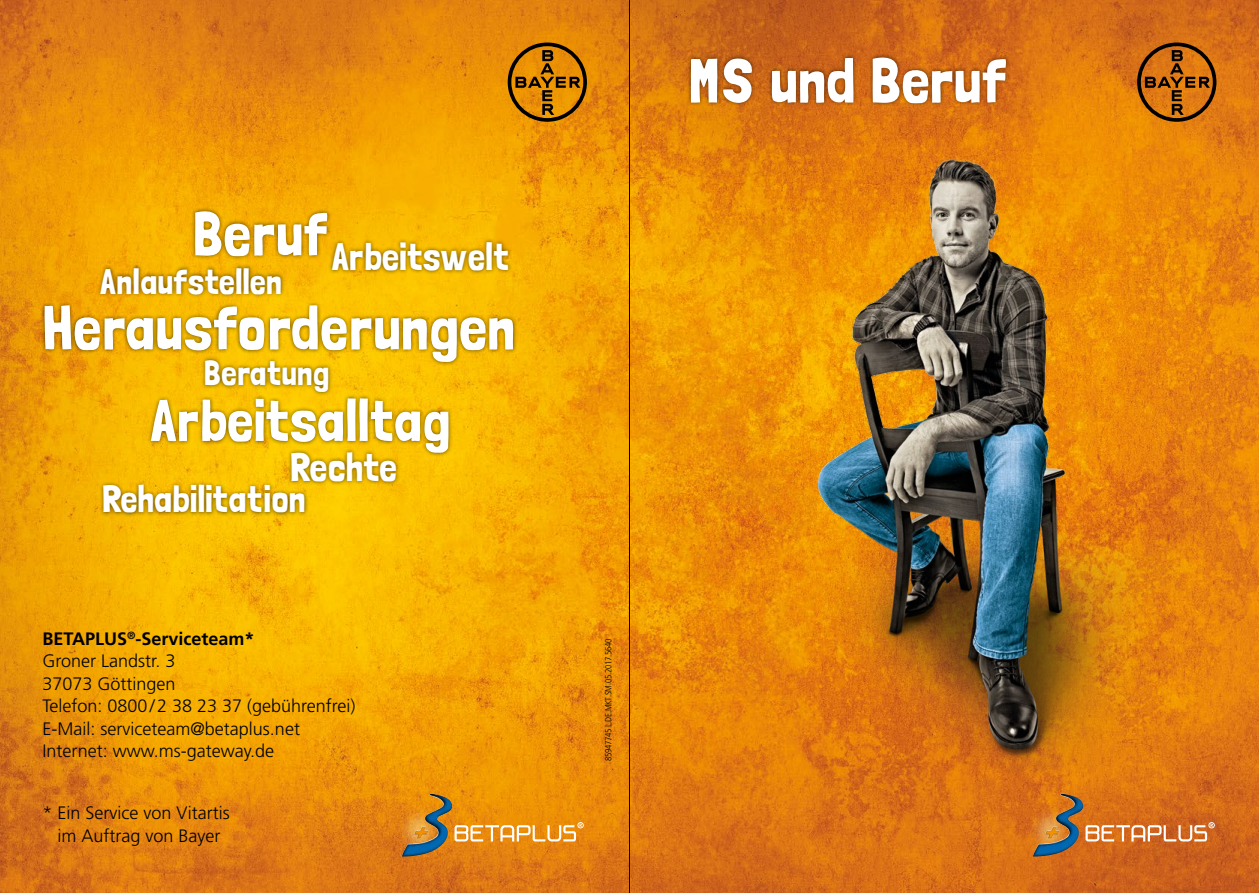
<style>
.page{position:relative;width:1259px;height:893px;background:#fff}
.page>*{position:absolute;margin:0;border:0;box-sizing:border-box;transform-origin:0 0}
.t1{font:63px "Londrina Solid";color:#fff}
.t2{font:62.25px "Londrina Solid";color:#fff}
.t3{font:61.8px "Londrina Solid";color:#fff}
.t4{font:58.5px "Londrina Solid";color:#fff}
.t5{font:39.45px "Londrina Solid";color:#fff}
.t6{font:38.4px "Londrina Solid";color:#fff}
.t7{font:37.65px "Londrina Solid";color:#fff}
.t8{font:35.4px "Londrina Solid";color:#fff}
.t9{font:34.8px "Londrina Solid";color:#fff}
.t10{font:300 18px/22.5px "Frutiger LT Std";color:#000}
.t11{font:300 condensed 9px "Frutiger LT Std";letter-spacing:-.03em;color:#000}
.s1{font-weight:700}
</style>
<div class="page">
<img style="left:0;top:0;width:1259px;height:893px">
<svg style="left:1137px;top:43px;width:79px;height:79px"></svg>
<svg style="left:508px;top:43px;width:79px;height:79px"></svg>
<img style="left:1024px;top:805px;width:9px;height:51px">
<img style="left:393px;top:805px;width:9px;height:51px">
<svg style="left:1085px;top:822px;width:129px;height:19px"></svg>
<img style="left:1033px;top:794px;width:50px;height:62px">
<svg style="left:454px;top:822px;width:130px;height:19px"></svg>
<img style="left:402px;top:794px;width:51px;height:62px">
<div style="left:686px;top:53px;width:324px;height:55px;background:#000;opacity:.6"></div>
<img style="left:716px;top:61px;width:475px;height:711px">
<div style="left:41px;top:301px;width:477px;height:65px;background:#000;opacity:.6"></div>
<div style="left:99px;top:480px;width:210px;height:38px;background:#000;opacity:.6"></div>
<div style="left:147px;top:394px;width:306px;height:63px;background:#000;opacity:.6"></div>
<div style="left:201px;top:355px;width:132px;height:41px;background:#000;opacity:.6"></div>
<div style="left:96px;top:263px;width:189px;height:36px;background:#000;opacity:.6"></div>
<div style="left:191px;top:207px;width:141px;height:54px;background:#000;opacity:.6"></div>
<div style="left:287px;top:448px;width:114px;height:38px;background:#000;opacity:.6"></div>
<div style="left:328px;top:238px;width:184px;height:38px;background:#000;opacity:.6"></div>
<hr style="left:629px;top:0;width:1px;height:893px;background:#000">
<h3 class="t3" style="left:193px;top:198px;width:137px">Beruf</h3>
<h3 class="t6" style="left:331px;top:234px;width:179px">Arbeitswelt</h3>
<h3 class="t8" style="left:100px;top:261px;width:184px">Anlaufstellen</h3>
<h2 class="t2" style="left:43px;top:291px;width:475px">Herausforderungen</h2>
<h3 class="t9" style="left:204px;top:352px;width:127px">Beratung</h3>
<h3 class="t4" style="left:150px;top:386px;width:302px">Arbeitsalltag</h3>
<h3 class="t5" style="left:290px;top:444px;width:108px">Rechte</h3>
<h3 class="t7" style="left:102px;top:477px;width:205px">Rehabilitation</h3>
<p class="t10" style="left:43px;top:628px;width:315px"><span class="s1">BETAPLUS</span><sup>®</sup><span class="s1">-Serviceteam*<br></span>Groner Landstr. 3<br>37073 Göttingen<br>Telefon: 0800/2 38 23 37 (gebührenfrei)<br>E-Mail: serviceteam@betaplus.net<br>Internet: www.ms-gateway.de</p>
<p class="t10" style="left:43px;top:802px;width:189px;text-align:center">* Ein Service von Vitartis im Auftrag von Bayer</p>
<h1 class="t1" style="left:689px;top:44px;width:320px">MS und Beruf</h1>
<p class="t11" style="left:603px;top:761px;width:124px;rotate:-90deg">85947745 L.DE.MKT.SM.05.2017.5640</p>
</div>
